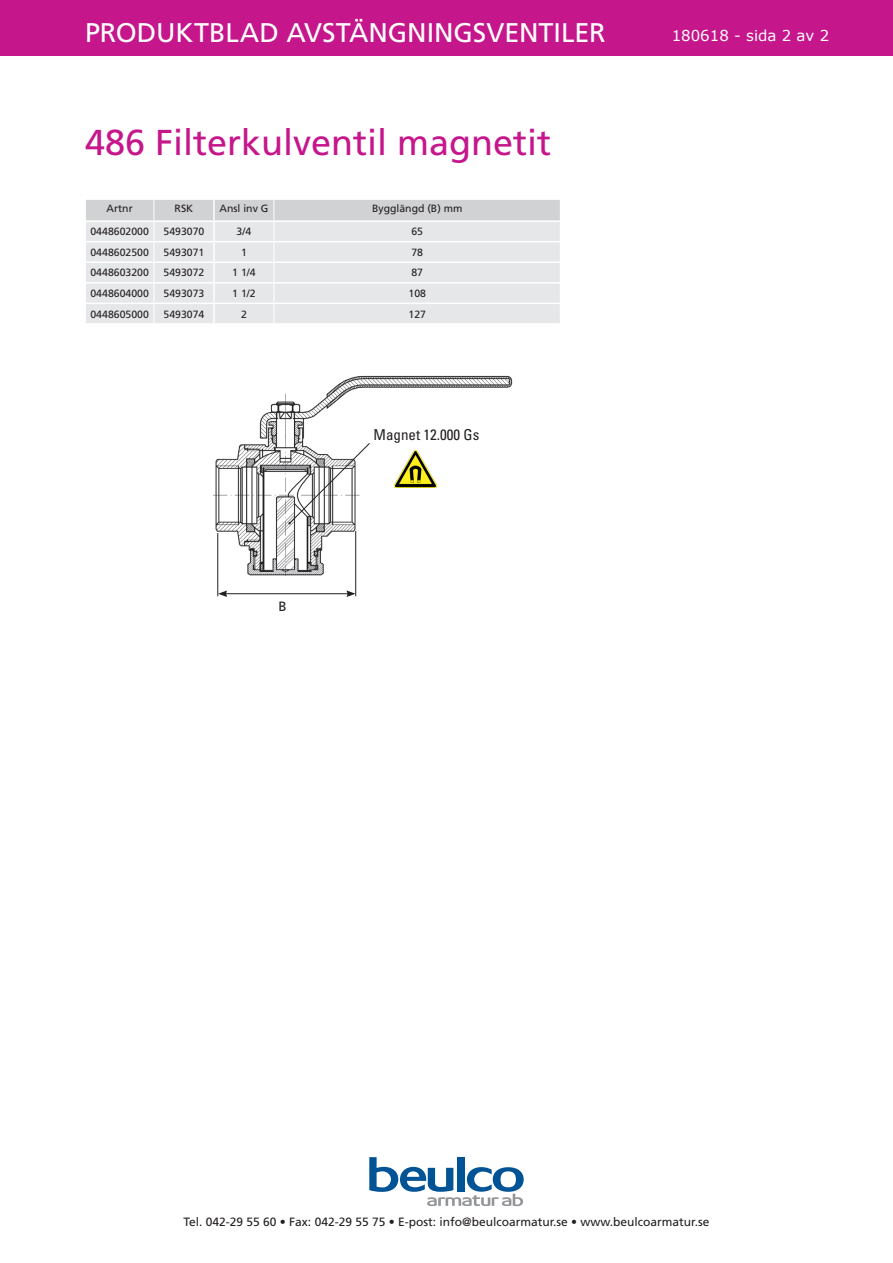
<style>
.page{position:relative;width:893px;height:1263px;background:#fff}
.page>*{position:absolute;margin:0;border:0;box-sizing:border-box;transform-origin:0 0}
.ProductName{font:36px "Frutiger LT Std";color:#c5168c}
.t1{font:27px "Frutiger LT Std";letter-spacing:-.005em;color:#fff}
.t2{font:15px "Verdana";color:#fff}
.t3{font:condensed 15px "Univers";color:#231f20}
.t4{font:13.5px "Frutiger";color:#231f20}
.t5{font:12px "Frutiger LT Std";color:#231f20}
.TableArtikelText{font:10.5px "Frutiger LT Std";color:#231f20}
.TableHeadline{font:10.5px "Frutiger LT Std";color:#231f20}
</style>
<div class="page">
<div style="left:0;top:0;width:893px;height:55px;background:#c5168c"></div>
<svg style="left:369px;top:1157px;width:155px;height:49px"></svg>
<img style="left:213px;top:375px;width:300px;height:208px">
<hr style="left:355px;top:531px;width:1px;height:65px;background:#231f20">
<hr style="left:218px;top:533px;width:1px;height:63px;background:#231f20">
<hr style="left:225px;top:593px;width:124px;height:1px;background:#231f20">
<svg style="left:346px;top:590px;width:10px;height:7px"></svg>
<svg style="left:218px;top:590px;width:9px;height:7px"></svg>
<svg style="left:288px;top:442px;width:82px;height:82px"></svg>
<img style="left:395px;top:450px;width:42px;height:38px">
<svg style="left:86px;top:200px;width:474px;height:123px;background:#e4e5e6"></svg>
<h2 class="t1" style="left:85px;top:16px;width:522px">PRODUKTBLAD AVSTÄNGNINGSVENTILER</h2>
<h3 class="t2" style="left:672px;top:26px;width:159px">180618 - sida 2 av 2</h3>
<p class="ProductName" style="left:85px;top:121px;width:468px">486 Filterkulventil magnetit</p>
<p class="TableHeadline" style="left:107px;top:202px;width:28px">Artnr</p>
<p class="TableHeadline" style="left:175px;top:202px;width:20px">RSK</p>
<p class="TableHeadline" style="left:219px;top:202px;width:51px">Ansl inv G</p>
<p class="TableHeadline" style="left:372px;top:202px;width:92px">Bygglängd (B) mm</p>
<p class="TableArtikelText" style="left:90px;top:225px;width:60px">0448602000</p>
<p class="TableArtikelText" style="left:163px;top:225px;width:42px">5493070</p>
<p class="TableArtikelText" style="left:237px;top:225px;width:16px">3/4</p>
<p class="TableArtikelText" style="left:411px;top:225px;width:13px">65</p>
<p class="TableArtikelText" style="left:90px;top:246px;width:60px">0448602500</p>
<p class="TableArtikelText" style="left:163px;top:246px;width:42px">5493071</p>
<p class="TableArtikelText" style="left:241px;top:246px;width:7px">1</p>
<p class="TableArtikelText" style="left:411px;top:246px;width:13px">78</p>
<p class="TableArtikelText" style="left:90px;top:267px;width:60px">0448603200</p>
<p class="TableArtikelText" style="left:163px;top:267px;width:42px">5493072</p>
<p class="TableArtikelText" style="left:232px;top:267px;width:25px">1 1/4</p>
<p class="TableArtikelText" style="left:411px;top:267px;width:13px">87</p>
<p class="TableArtikelText" style="left:90px;top:287px;width:60px">0448604000</p>
<p class="TableArtikelText" style="left:163px;top:287px;width:42px">5493073</p>
<p class="TableArtikelText" style="left:232px;top:287px;width:25px">1 1/2</p>
<p class="TableArtikelText" style="left:408px;top:287px;width:19px">108</p>
<p class="TableArtikelText" style="left:90px;top:308px;width:60px">0448605000</p>
<p class="TableArtikelText" style="left:163px;top:308px;width:42px">5493074</p>
<p class="TableArtikelText" style="left:241px;top:308px;width:7px">2</p>
<p class="TableArtikelText" style="left:408px;top:308px;width:19px">127</p>
<p class="t4" style="left:279px;top:598px;width:10px">B</p>
<p class="t3" style="left:374px;top:426px;width:107px">Magnet 12.000 Gs</p>
<p class="t5" style="left:183px;top:1214px;width:528px">Tel. 042-29 55 60 • Fax: 042-29 55 75 • E-post: info@beulcoarmatur.se • www.beulcoarmatur.se</p>
</div>
